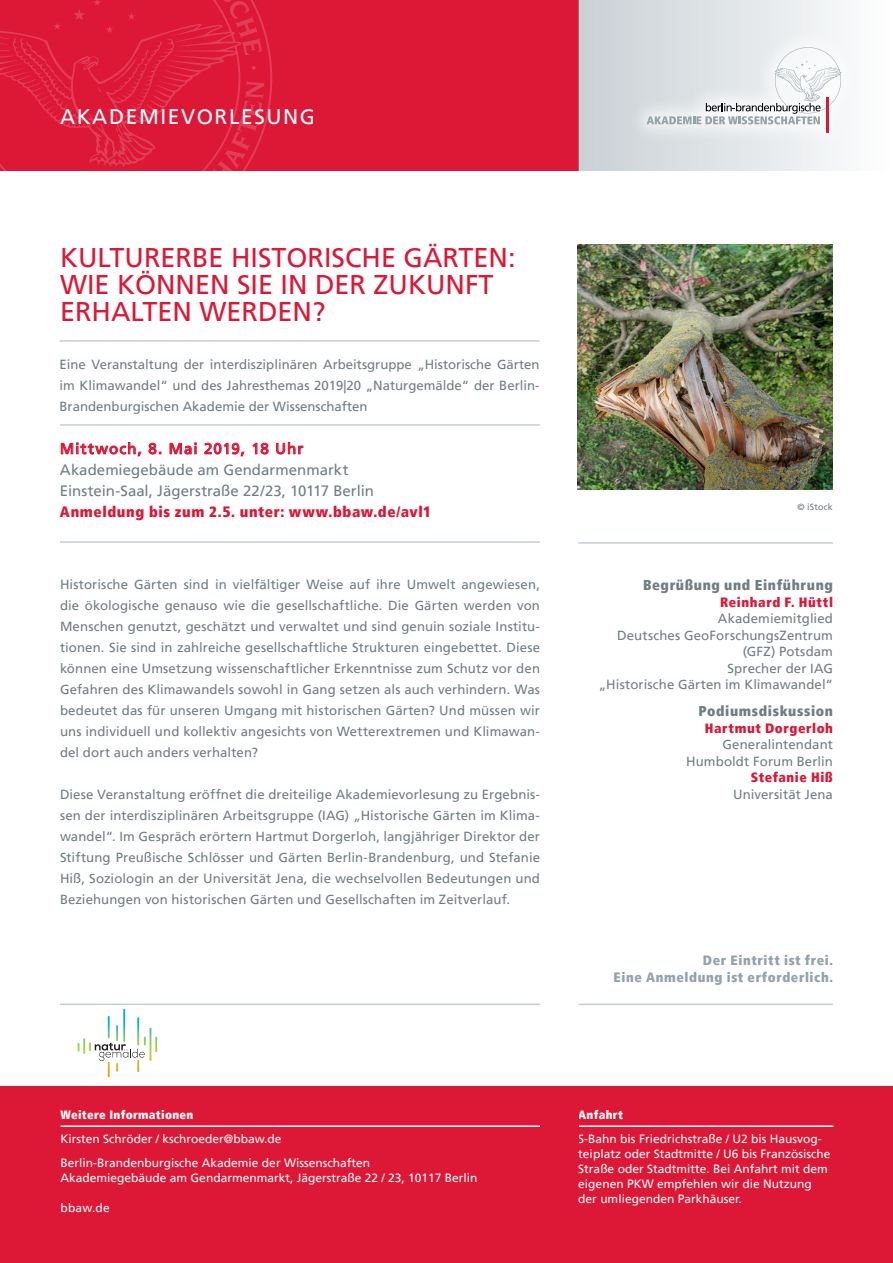
<style>
.page{position:relative;width:893px;height:1263px;background:#fff}
.page>*{position:absolute;margin:0;border:0;box-sizing:border-box;transform-origin:0 0}
.t1{font:27px/27px "Frutiger LT";color:#dd1736}
.t2{font:21px "Frutiger LT";letter-spacing:.075em;color:#fff}
.Fliesstext{font:15px "Frutiger LT";letter-spacing:.005em;color:#717d83}
.Fliesstext-2{font:900 condensed 15px "Frutiger LT";letter-spacing:.04em;color:#dd1736}
.Fliesstext-3{font:15px "Frutiger LT";letter-spacing:.075em;color:#dd1736}
.Fliesstext-4{font:900 condensed 14.25px "Frutiger LT";letter-spacing:.045em;color:#717d83}
.Fliesstext-5{font:900 condensed 13.5px/16.5px "Frutiger LT";letter-spacing:.045em;color:#94a2aa;text-align:right}
.Fliesstext-6{font:900 condensed 13.5px "Frutiger LT";letter-spacing:.045em;color:#dd1736}
.Fliesstext-7{font:13.2px/21px "Frutiger LT";letter-spacing:.005em;color:#717d83;text-align:justify}
.Fliesstext-8{font:12px/15px "Frutiger LT";color:#fff}
.t3{font:900 condensed 12px "Frutiger LT";letter-spacing:.025em;color:#fff}
.Aufzählung{font:9px "Frutiger LT";letter-spacing:.02em;color:#717d83}
</style>
<div class="page">
<hr style="left:60px;top:340px;width:480px;height:2px;background:#c6ced4">
<hr style="left:60px;top:424px;width:480px;height:2px;background:#c6ced4">
<div style="left:0;top:0;width:578px;height:170px;background:#dd1736"></div>
<svg style="left:264px;top:28px;width:8px;height:102px"></svg>
<svg style="left:0;top:0;width:264px;height:170px"></svg>
<div style="left:578px;top:0;width:315px;height:170px;background:linear-gradient(to right,#c9d0d4,#fdfdfe)"></div>
<div style="left:628px;top:28px;width:233px;height:124px;background:#fff;opacity:.75"></div>
<hr style="left:826px;top:97px;width:2px;height:36px;background:#dd1736">
<svg style="left:647px;top:47px;width:194px;height:77px"></svg>
<hr style="left:60px;top:541px;width:480px;height:2px;background:#c6ced4">
<svg style="left:61px;top:442px;width:80px;height:14px"></svg>
<svg style="left:148px;top:443px;width:13px;height:11px"></svg>
<svg style="left:170px;top:442px;width:27px;height:12px"></svg>
<svg style="left:204px;top:443px;width:40px;height:13px"></svg>
<svg style="left:252px;top:443px;width:17px;height:11px"></svg>
<svg style="left:276px;top:442px;width:27px;height:12px"></svg>
<div style="left:0;top:1087px;width:893px;height:176px;background:#dd1736"></div>
<hr style="left:61px;top:1125px;width:773px;height:2px;background:#fff">
<div style="left:540px;top:1101px;width:38px;height:47px;background:#dd1736"></div>
<hr style="left:60px;top:1003px;width:480px;height:2px;background:#c6ced4">
<hr style="left:578px;top:1003px;width:255px;height:2px;background:#c6ced4">
<hr style="left:578px;top:542px;width:255px;height:2px;background:#c6ced4">
<img style="left:578px;top:244px;width:255px;height:246px">
<svg style="left:108px;top:1016px;width:2px;height:22px"></svg>
<svg style="left:150px;top:1028px;width:1px;height:33px"></svg>
<svg style="left:137px;top:1017px;width:2px;height:28px"></svg>
<svg style="left:123px;top:1009px;width:2px;height:33px"></svg>
<svg style="left:155px;top:1037px;width:2px;height:15px"></svg>
<svg style="left:78px;top:1025px;width:68px;height:52px"></svg>
<p class="t2" style="left:60px;top:104px;width:257px">AKADEMIEVORLESUNG</p>
<p class="t1" style="left:60px;top:244px;width:457px">KULTURERBE HISTORISCHE GÄRTEN:<br>WIE KÖNNEN SIE IN DER ZUKUNFT<br>ERHALTEN WERDEN?</p>
<p class="Fliesstext-7" style="left:60px;top:354px;width:482px">Eine Veranstaltung der interdisziplinären Arbeitsgruppe „Historische Gärten im Klimawandel“ und des Jahresthemas 2019|20 „Naturgemälde“ der Berlin-Brandenburgischen Akademie der Wissenschaften</p>
<p class="Fliesstext-3" style="left:60px;top:440px;width:245px">Mittwoch, 8. Mai 2019, 18 Uhr</p>
<p class="Fliesstext" style="left:60px;top:461px;width:290px">Akademiegebäude am Gendarmenmarkt</p>
<p class="Fliesstext" style="left:60px;top:482px;width:315px">Einstein-Saal, Jägerstraße 22/23, 10117 Berlin</p>
<p class="Fliesstext-2" style="left:60px;top:502px;width:373px">Anmeldung bis zum 2.5. unter: www.bbaw.de/avl1</p>
<p class="Fliesstext-7" style="left:60px;top:574px;width:482px">Historische Gärten sind in vielfältiger Weise auf ihre Umwelt angewiesen, die ökologische genauso wie die gesellschaftliche. Die Gärten werden von Menschen genutzt, geschätzt und verwaltet und sind genuin soziale Institu&shy;tionen. Sie sind in zahlreiche gesellschaftliche Strukturen eingebettet. Diese können eine Umsetzung wissenschaftlicher Erkenntnisse zum Schutz vor den Gefahren des Klimawandels sowohl in Gang setzen als auch verhindern. Was bedeutet das für unseren Umgang mit historischen Gärten? Und müssen wir uns individuell und kollektiv angesichts von Wetterextremen und Klimawan&shy;del dort auch anders verhalten?</p>
<p class="Fliesstext-7" style="left:60px;top:784px;width:482px">Diese Veranstaltung eröffnet die dreiteilige Akademievorlesung zu Ergebnis&shy;sen der interdisziplinären Arbeitsgruppe (IAG) „Historische Gärten im Klima&shy;wandel“. Im Gespräch erörtern Hartmut Dorgerloh, langjähriger Direktor der Stiftung Preußische Schlösser und Gärten Berlin-Brandenburg, und Stefanie Hiß, Soziologin an der Universität Jena, die wechselvollen Bedeutungen und Beziehungen von historischen Gärten und Gesellschaften im Zeitverlauf.</p>
<p class="Aufzählung" style="left:797px;top:501px;width:37px">© iStock</p>
<p class="Fliesstext-4" style="left:643px;top:577px;width:191px">Begrüßung und Einführung</p>
<p class="Fliesstext-6" style="left:720px;top:594px;width:114px">Reinhard F. Hüttl</p>
<p class="Fliesstext-7" style="left:718px;top:608px;width:117px">Akademiemitglied</p>
<p class="Fliesstext-7" style="left:617px;top:625px;width:217px">Deutsches GeoForschungsZentrum</p>
<p class="Fliesstext-7" style="left:743px;top:641px;width:92px">(GFZ) Potsdam</p>
<p class="Fliesstext-7" style="left:727px;top:658px;width:107px">Sprecher der IAG</p>
<p class="Fliesstext-7" style="left:599px;top:674px;width:236px">„Historische Gärten im Klimawandel“</p>
<p class="Fliesstext-4" style="left:698px;top:703px;width:136px">Podiumsdiskussion</p>
<p class="Fliesstext-6" style="left:705px;top:720px;width:130px">Hartmut Dorgerloh</p>
<p class="Fliesstext-7" style="left:722px;top:734px;width:112px">Generalintendant</p>
<p class="Fliesstext-7" style="left:686px;top:751px;width:148px">Humboldt Forum Berlin</p>
<p class="Fliesstext-6" style="left:751px;top:769px;width:84px">Stefanie Hiß</p>
<p class="Fliesstext-7" style="left:733px;top:784px;width:101px">Universität Jena</p>
<p class="Fliesstext-5" style="left:614px;top:952px;width:221px">Der Eintritt ist frei.<br>Eine Anmeldung ist erforderlich.</p>
<p class="t3" style="left:61px;top:1107px;width:134px">Weitere Informationen</p>
<p class="Fliesstext-8" style="left:61px;top:1131px;width:222px">Kirsten Schröder / kschroeder@bbaw.de</p>
<p class="Fliesstext-8" style="left:61px;top:1155px;width:311px">Berlin-Brandenburgische Akademie der Wissenschaften</p>
<p class="Fliesstext-8" style="left:61px;top:1170px;width:418px">Akademiegebäude am Gendarmenmarkt, Jägerstraße 22 / 23, 10117 Berlin</p>
<p class="Fliesstext-8" style="left:61px;top:1200px;width:51px">bbaw.de</p>
<p class="t3" style="left:578px;top:1107px;width:46px">Anfahrt</p>
<p class="Fliesstext-8" style="left:578px;top:1131px;width:254px">S-Bahn bis Friedrichstraße / U2 bis Hausvog&shy;teiplatz oder Stadtmitte / U6 bis Französische</p>
<p class="Fliesstext-8" style="left:578px;top:1161px;width:251px">Straße oder Stadtmitte. Bei Anfahrt mit dem eigenen PKW empfehlen wir die Nutzung der umliegenden Parkhäuser.</p>
</div>
